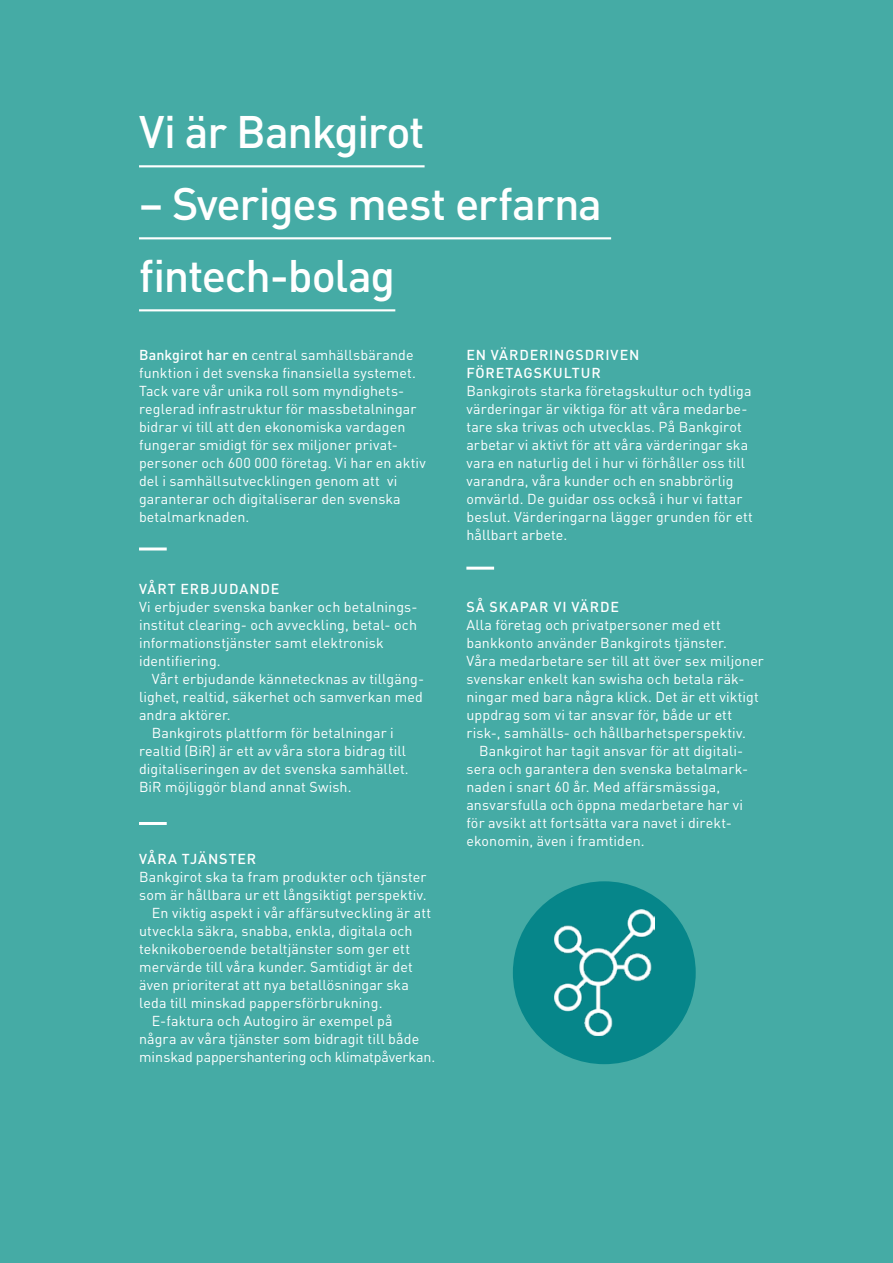
<style>
.page{position:relative;width:893px;height:1263px;background:#45aba5}
.page>*{position:absolute;margin:0;border:0;box-sizing:border-box;transform-origin:0 0}
.t1{font:500 45px/72px "DIN";letter-spacing:-.03em;color:#fff}
.t2{font:14.25px/18px "DIN";letter-spacing:.01em;color:#fff}
.t3{font:500 14.25px/18px "DIN";letter-spacing:.06em;color:#fff}
.t4{font:14.25px "DIN";letter-spacing:-.01em;color:#fff}
.s1{font-weight:500}
</style>
<div class="page">
<hr style="left:139px;top:547px;width:28px;height:3px;background:#fff">
<hr style="left:139px;top:165px;width:286px;height:2px;background:#fff">
<hr style="left:139px;top:237px;width:472px;height:2px;background:#fff">
<hr style="left:139px;top:309px;width:256px;height:2px;background:#fff">
<hr style="left:139px;top:822px;width:28px;height:3px;background:#fff">
<hr style="left:466px;top:567px;width:28px;height:3px;background:#fff">
<div style="left:513px;top:881px;width:183px;height:183px;background:#06868a;border-radius:50%"></div>
<img style="left:554px;top:910px;width:100px;height:126px">
<h1 class="t1" style="left:139px;top:94px;width:287px">Vi är Bankgirot</h1>
<h1 class="t1" style="left:139px;top:166px;width:465px">– Sveriges mest erfarna fintech-bolag</h1>
<p class="t2" style="left:139px;top:346px;width:288px"><span class="s1">Bankgirot har en</span> central samhällsbärande funktion i det svenska finansiella systemet.<br>Tack vare vår unika roll som myndighets&shy;reglerad infrastruktur för massbetalningar bidrar vi till att den ekonomiska vardagen fungerar smidigt för sex miljoner privat&shy;personer och 600 000 företag. Vi har en aktiv del i samhällsutvecklingen genom att vi garanterar och digitaliserar den svenska betalmarknaden.</p>
<p class="t3" style="left:139px;top:579px;width:142px">VÅRT ERBJUDANDE</p>
<p class="t2" style="left:139px;top:598px;width:280px">Vi erbjuder svenska banker och betalnings&shy;institut clearing- och avveckling, betal- och informationstjänster samt elektronisk identifiering.</p>
<p class="t2" style="left:152px;top:670px;width:274px">Vårt erbjudande kännetecknas av tillgäng-</p>
<p class="t2" style="left:139px;top:688px;width:285px">lighet, realtid, säkerhet och samverkan med</p>
<p class="t2" style="left:139px;top:706px;width:93px">andra aktörer.</p>
<p class="t2" style="left:152px;top:724px;width:244px">Bankgirots plattform för betalningar i</p>
<p class="t2" style="left:139px;top:742px;width:269px">realtid (BiR) är ett av våra stora bidrag till</p>
<p class="t2" style="left:139px;top:760px;width:271px">digitaliseringen av det svenska samhället.</p>
<p class="t2" style="left:139px;top:778px;width:214px">BiR möjliggör bland annat Swish.</p>
<p class="t3" style="left:139px;top:849px;width:119px">VÅRA TJÄNSTER</p>
<p class="t2" style="left:139px;top:868px;width:289px">Bankgirot ska ta fram produkter och tjänster</p>
<p class="t2" style="left:139px;top:886px;width:289px">som är hållbara ur ett långsiktigt perspektiv.</p>
<p class="t2" style="left:152px;top:904px;width:281px">En viktig aspekt i vår affärsutveckling är att</p>
<p class="t2" style="left:139px;top:922px;width:275px">utveckla säkra, snabba, enkla, digitala och</p>
<p class="t2" style="left:139px;top:940px;width:273px">teknikoberoende betaltjänster som ger ett</p>
<p class="t2" style="left:139px;top:958px;width:275px">mervärde till våra kunder. Samtidigt är det</p>
<p class="t2" style="left:139px;top:976px;width:271px">även prioriterat att nya betallösningar ska</p>
<p class="t2" style="left:139px;top:994px;width:245px">leda till minskad pappersförbrukning.</p>
<p class="t2" style="left:152px;top:1012px;width:242px">E-faktura och Autogiro är exempel på</p>
<p class="t2" style="left:139px;top:1030px;width:282px">några av våra tjänster som bidragit till både</p>
<p class="t4" style="left:139px;top:1048px;width:298px">minskad pappershantering och klimatpåverkan.</p>
<p class="t3" style="left:466px;top:345px;width:175px">EN VÄRDERINGSDRIVEN<br>FÖRETAGSKULTUR</p>
<p class="t2" style="left:466px;top:382px;width:288px">Bankgirots starka företagskultur och tydliga värderingar är viktiga för att våra medarbe&shy;tare ska trivas och utvecklas. På Bankgirot arbetar vi aktivt för att våra värderingar ska vara en naturlig del i hur vi förhåller oss till varandra, våra kunder och en snabbrörlig omvärld. De guidar oss också i hur vi fattar beslut. Värderingarna lägger grunden för ett hållbart arbete.</p>
<p class="t3" style="left:466px;top:597px;width:154px">SÅ SKAPAR VI VÄRDE</p>
<p class="t2" style="left:466px;top:616px;width:299px">Alla företag och privatpersoner med ett bankkonto använder Bankgirots tjänster.<br>Våra medarbetare ser till att över sex miljoner svenskar enkelt kan swisha och betala räk&shy;ningar med bara några klick. Det är ett viktigt uppdrag som vi tar ansvar för, både ur ett risk-, samhälls- och hållbarhetsperspektiv.</p>
<p class="t2" style="left:466px;top:742px;width:283px;text-indent:13px">Bankgirot har tagit ansvar för att digitali&shy;sera och garantera den svenska betalmark&shy;naden i snart 60 år. Med affärsmässiga, ansvarsfulla och öppna medarbetare har vi för avsikt att fortsätta vara navet i direkt&shy;ekonomin, även i framtiden.</p>
</div>
